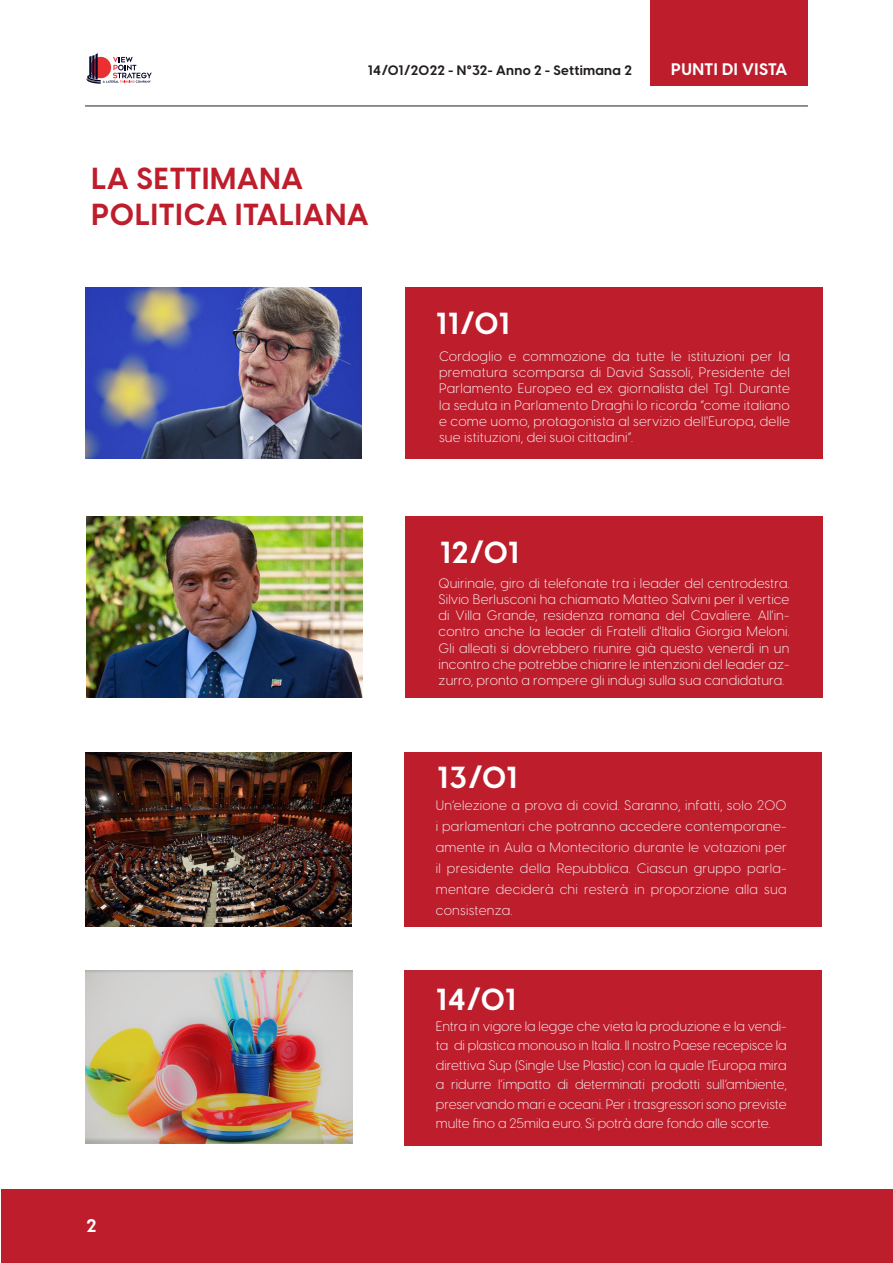
<style>
.page{position:relative;width:893px;height:1263px;background:#fff}
.page>*{position:absolute;margin:0;border:0;box-sizing:border-box;transform-origin:0 0}
.titolo{font:700 30px "Visby CF";letter-spacing:.03em;color:#be1d2c}
.titolo-2{font:700 30px "Visby CF";letter-spacing:.01em;color:#fff}
.t1{font:700 18px "Visby CF";color:#fff}
.t2{font:700 16.5px "Visby CF";letter-spacing:.03em;color:#fff}
.testo{font:300 13.5px/16.2px "Visby CF";letter-spacing:.01em;color:#fafafa;text-align:justify}
.Stile_di_paragrafo_1{font:300 13.5px/19.5px "Visby CF";color:#f7f7f8;text-align:justify}
.testo-2{font:300 13.5px/21px "Visby CF";letter-spacing:.02em;color:#f7f7f8;text-align:justify}
.t3{font:700 13.5px "Visby CF";letter-spacing:.02em;color:#231f20}
</style>
<div class="page">
<div style="left:651px;top:0;width:157px;height:85px;background:#be1d2c"></div>
<div style="left:1px;top:1189px;width:892px;height:74px;background:#be1d2c"></div>
<svg style="left:87px;top:53px;width:65px;height:31px"></svg>
<hr style="left:85px;top:106px;width:723px;height:1px;background:#231f20">
<div style="left:405px;top:287px;width:418px;height:171px;background:#be1d2c"></div>
<div style="left:405px;top:970px;width:417px;height:176px;background:#be1d2c"></div>
<img style="left:86px;top:970px;width:267px;height:173px">
<div style="left:405px;top:516px;width:418px;height:181px;background:#be1d2c"></div>
<img style="left:86px;top:516px;width:276px;height:181px">
<div style="left:404px;top:753px;width:417px;height:174px;background:#be1d2c"></div>
<img style="left:85px;top:753px;width:267px;height:174px">
<img style="left:86px;top:287px;width:275px;height:171px">
<p class="t3" style="left:368px;top:62px;width:265px">14/01/2022 - N°32- Anno 2 - Settimana 2</p>
<p class="t2" style="left:671px;top:58px;width:118px">PUNTI DI VISTA</p>
<p class="titolo" style="left:91px;top:159px;width:213px">LA SETTIMANA</p>
<p class="titolo" style="left:91px;top:195px;width:279px">POLITICA ITALIANA</p>
<h2 class="t1" style="left:87px;top:1214px;width:11px">2</h2>
<p class="titolo-2" style="left:436px;top:305px;width:76px">11/01</p>
<p class="testo" style="left:439px;top:348px;width:352px">Cordoglio e commozione da tutte le istituzioni per la prematura scomparsa di David Sassoli, Presidente del Parlamento Europeo ed ex giornalista del Tg1. Durante la seduta in Parlamento Draghi lo ricorda “come italiano e come uomo, protagonista al servizio dell'Europa, delle sue istituzioni, dei suoi cittadini”.</p>
<p class="titolo-2" style="left:440px;top:533px;width:81px">12/01</p>
<p class="testo" style="left:439px;top:575px;width:352px">Quirinale, giro di telefonate tra i leader del centrodestra.<br>Silvio Berlusconi ha chiamato Matteo Salvini per il vertice di Villa Grande, residenza romana del Cavaliere. All'in&shy;contro anche la leader di Fratelli d'Italia Giorgia Meloni.<br>Gli alleati si dovrebbero riunire già questo venerdì in un incontro che potrebbe chiarire le intenzioni del leader az&shy;zurro, pronto a rompere gli indugi sulla sua candidatura.</p>
<p class="titolo-2" style="left:437px;top:758px;width:82px">13/01</p>
<p class="testo-2" style="left:436px;top:795px;width:353px">Un’elezione a prova di covid. Saranno, infatti, solo 200 i parlamentari che potranno accedere contemporane&shy;amente in Aula a Montecitorio durante le votazioni per il presidente della Repubblica. Ciascun gruppo parla&shy;mentare deciderà chi resterà in proporzione alla sua consistenza.</p>
<p class="titolo-2" style="left:436px;top:980px;width:82px">14/01</p>
<p class="Stile_di_paragrafo_1" style="left:436px;top:1016px;width:352px">Entra in vigore la legge che vieta la produzione e la vendi&shy;ta di plastica monouso in Italia. Il nostro Paese recepisce la direttiva Sup (Single Use Plastic) con la quale l'Europa mira a ridurre l’impatto di determinati prodotti sull’ambiente, preservando mari e oceani. Per i trasgressori sono previste multe fino a 25mila euro. Si potrà dare fondo alle scorte.</p>
</div>
